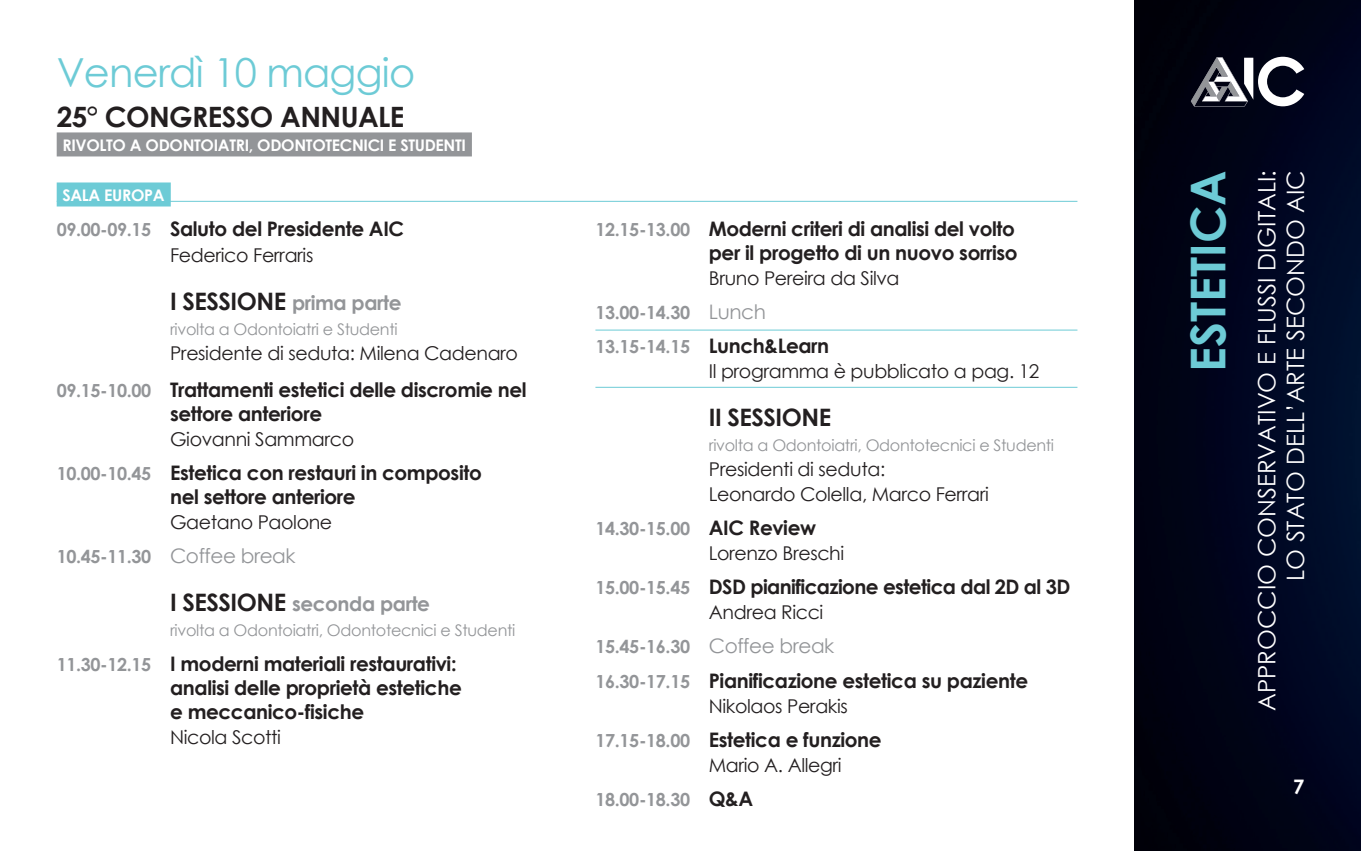
<style>
.page{position:relative;width:1361px;height:851px;background:#fff}
.page>*{position:absolute;margin:0;border:0;box-sizing:border-box;transform-origin:0 0}
.t1{font:700 48px "Century Gothic";color:#6dcbd6}
.t2{font:40px "Century Gothic";letter-spacing:-.02em;color:#6dcbd6}
.t3{font:700 28px "Century Gothic";letter-spacing:-.02em;color:#231f20}
.t4{font:24px/28.8px "Century Gothic";color:#fff;text-align:right}
.t5{font:700 24px "Century Gothic";letter-spacing:-.02em;color:#231f20}
.t6{font:700 20px/24px "Century Gothic";letter-spacing:-.02em;color:#231f20}
.t7{font:700 20px "Century Gothic";letter-spacing:-.02em;color:#939598}
.t8{font:700 20px "Century Gothic";color:#fff}
.t9{font:19px/25px "Century Gothic";letter-spacing:-.02em;color:#231f20}
.t10{font:700 18px/34px "Century Gothic";letter-spacing:-.02em;color:#939598}
.t11{font:16px "Century Gothic";letter-spacing:-.02em;color:#939598}
.t12{font:700 16px "Century Gothic";letter-spacing:-.02em;color:#fff}
.s1{font-size:18px;color:#939598}
.s2{font-size:24px;color:#231f20}
.s3{font-weight:400;font-size:20px}
.s4{font-size:20px;color:#231f20}
</style>
<div class="page">
<img style="left:1134px;top:0;width:227px;height:850px">
<svg style="left:1191px;top:57px;width:113px;height:49px"></svg>
<div style="left:57px;top:132px;width:415px;height:24px;background:#939598"></div>
<div style="left:57px;top:182px;width:114px;height:24px;background:#6dcbd6"></div>
<hr style="left:57px;top:201px;width:1020px;height:1px;background:#6dcbd6">
<hr style="left:595px;top:329px;width:482px;height:1px;background:#6dcbd6">
<hr style="left:595px;top:387px;width:482px;height:1px;background:#6dcbd6">
<h2 class="t2" style="left:57px;top:44px;width:360px">Venerdì 10 maggio</h2>
<h3 class="t3" style="left:57px;top:99px;width:349px">25° CONGRESSO ANNUALE</h3>
<p class="t12" style="left:62px;top:135px;width:405px">RIVOLTO A ODONTOIATRI, ODONTOTECNICI E STUDENTI</p>
<p class="t12" style="left:62px;top:185px;width:104px">SALA EUROPA</p>
<p class="t6" style="left:57px;top:216px;width:349px"><span class="s1">09.00-09.15</span> Saluto del Presidente AIC</p>
<p class="t9" style="left:170px;top:242px;width:145px">Federico Ferraris</p>
<p class="t7" style="left:170px;top:290px;width:233px"><span class="s2">I SESSIONE</span> prima parte</p>
<p class="t11" style="left:170px;top:318px;width:229px">rivolta a Odontoiatri e Studenti</p>
<p class="t9" style="left:170px;top:340px;width:349px">Presidente di seduta: Milena Cadenaro</p>
<p class="t6" style="left:170px;top:377px;width:358px;text-indent:-113px"><span class="s1">09.15-10.00</span> Trattamenti estetici delle discromie nel settore anteriore</p>
<p class="t9" style="left:170px;top:426px;width:185px">Giovanni Sammarco</p>
<p class="t6" style="left:170px;top:460px;width:313px;text-indent:-113px"><span class="s1">10.00-10.45</span> Estetica con restauri in composito nel settore anteriore</p>
<p class="t9" style="left:170px;top:509px;width:164px">Gaetano Paolone</p>
<p class="t10" style="left:57px;top:539px;width:240px">10.45-11.30 <span class="s3">Coffee break</span></p>
<p class="t7" style="left:170px;top:591px;width:261px"><span class="s2">I SESSIONE</span> seconda parte</p>
<p class="t11" style="left:170px;top:619px;width:347px">rivolta a Odontoiatri, Odontotecnici e Studenti</p>
<p class="t6" style="left:170px;top:650px;width:293px;text-indent:-113px"><span class="s1">11.30-12.15</span> I moderni materiali restaurativi: analisi delle proprietà estetiche e meccanico-fisiche</p>
<p class="t9" style="left:170px;top:723px;width:112px">Nicola Scotti</p>
<p class="t6" style="left:595px;top:216px;width:424px;text-align:right"><span class="s1">12.15-13.00</span> Moderni criteri di analisi del volto per il progetto di un nuovo sorriso</p>
<p class="t9" style="left:709px;top:265px;width:192px">Bruno Pereira da Silva</p>
<p class="t10" style="left:595px;top:295px;width:235px">13.00-14.30 <span class="s3">Lunch<br></span>13.15-14.15 <span class="s4">Lunch&amp;Learn</span></p>
<p class="t9" style="left:709px;top:358px;width:332px">Il programma è pubblicato a pag. 12</p>
<p class="t5" style="left:709px;top:402px;width:124px">II SESSIONE</p>
<p class="t11" style="left:709px;top:434px;width:347px">rivolta a Odontoiatri, Odontotecnici e Studenti</p>
<p class="t9" style="left:709px;top:456px;width:281px">Presidenti di seduta:<br>Leonardo Colella, Marco Ferrari</p>
<p class="t10" style="left:595px;top:511px;width:222px">14.30-15.00 <span class="s4">AIC Review</span></p>
<p class="t9" style="left:709px;top:540px;width:137px">Lorenzo Breschi</p>
<p class="t6" style="left:595px;top:574px;width:476px"><span class="s1">15.00-15.45</span> DSD pianificazione estetica dal 2D al 3D</p>
<p class="t9" style="left:709px;top:599px;width:116px">Andrea Ricci</p>
<p class="t10" style="left:595px;top:629px;width:240px">15.45-16.30 <span class="s3">Coffee break</span></p>
<p class="t6" style="left:595px;top:667px;width:434px"><span class="s1">16.30-17.15</span> Pianificazione estetica su paziente</p>
<p class="t9" style="left:709px;top:692px;width:141px">Nikolaos Perakis</p>
<p class="t6" style="left:595px;top:726px;width:288px"><span class="s1">17.15-18.00</span> Estetica e funzione</p>
<p class="t9" style="left:709px;top:751px;width:134px">Mario A. Allegri</p>
<p class="t10" style="left:595px;top:781px;width:159px">18.00-18.30 <span class="s4">Q&amp;A</span></p>
<h1 class="t1" style="left:1178px;top:372px;width:203px;rotate:-90deg">ESTETICA</h1>
<p class="t4" style="left:1252px;top:710px;width:542px;rotate:-90deg">APPROCCIO CONSERVATIVO E FLUSSI DIGITALI:<br>LO STATO DELL’ARTE SECONDO AIC</p>
<p class="t8" style="left:1293px;top:774px;width:13px">7</p>
</div>
